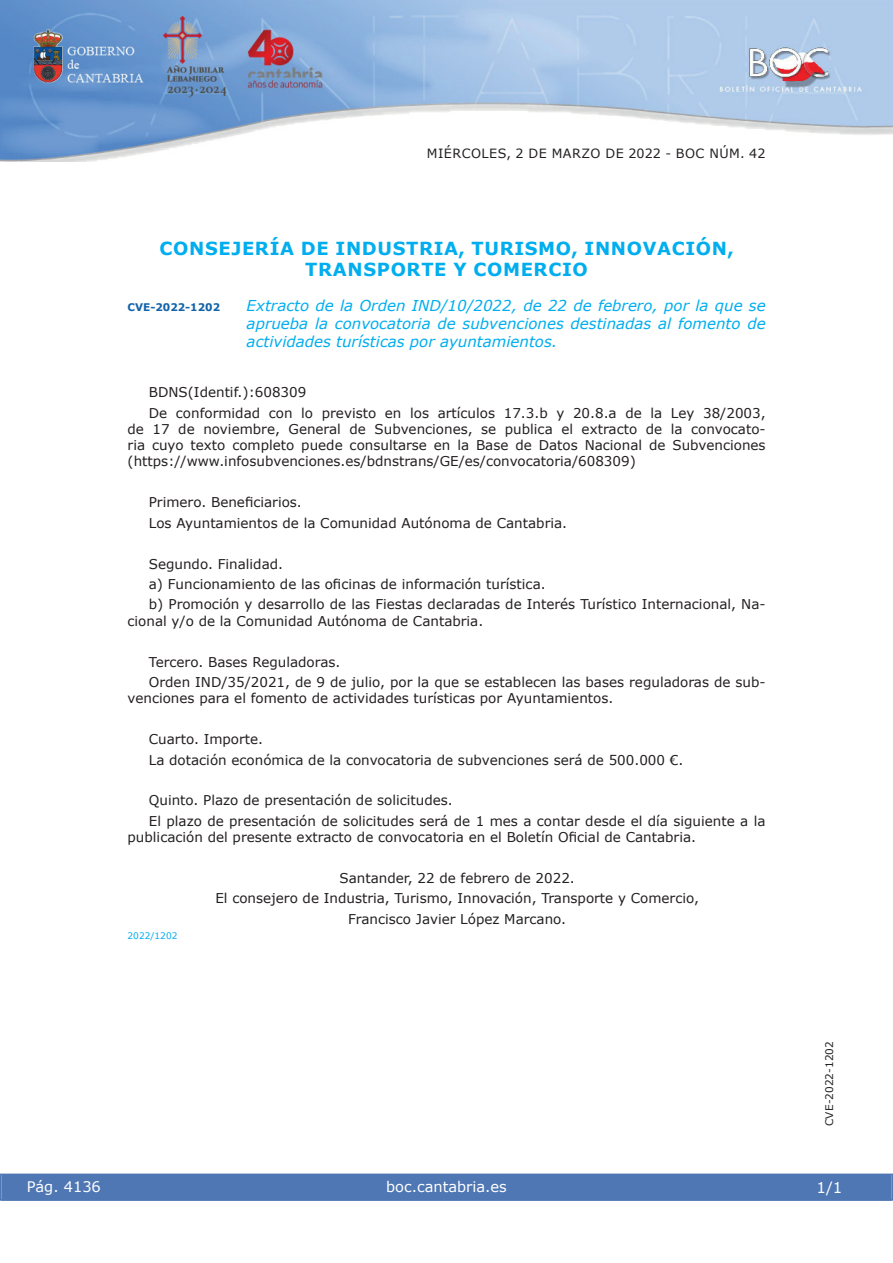
<style>
.page{position:relative;width:893px;height:1263px;background:#fff}
.page>*{position:absolute;margin:0;border:0;box-sizing:border-box;transform-origin:0 0}
.t1{font:700 18px/21px "Verdana";letter-spacing:.035em;color:#00aeef;text-align:center}
.t2{font:italic 15px/18px "Verdana";color:#00aeef;text-align:justify}
.t3{font:15px "Verdana";color:#fff}
.t4{font:14.55px "Verdana";color:#fff}
.t5{font:13.5px/20.4px "Verdana";color:#231f20}
.t6{font:12.75px "Verdana";letter-spacing:.035em;color:#231f20}
.t7{font:10.5px "Verdana";color:#231f20}
.t8{font:700 10.5px "Verdana";color:#1263a9}
.t9{font:9px "Verdana";color:#00aeef}
</style>
<div class="page">
<img style="left:0;top:0;width:893px;height:161px">
<div style="left:1px;top:1174px;width:890px;height:27px;background:#4f77b3"></div>
<div style="left:0;top:1174px;width:893px;height:27px;border:1px solid #4f77b3"></div>
<p class="t6" style="left:427px;top:145px;width:340px">MIÉRCOLES, 2 DE MARZO DE 2022 - BOC NÚM. 42</p>
<h1 class="t1" style="left:160px;top:237px;width:576px">CONSEJERÍA DE INDUSTRIA, TURISMO, INNOVACIÓN,<br>TRANSPORTE Y COMERCIO</h1>
<p class="t8" style="left:128px;top:300px;width:94px">CVE-2022-1202</p>
<p class="t2" style="left:247px;top:296px;width:520px">Extracto de la Orden IND/10/2022, de 22 de febrero, por la que se aprueba la convocatoria de subvenciones destinadas al fomento de actividades turísticas por ayuntamientos.</p>
<p class="t5" style="left:149px;top:382px;width:618px">BDNS(Identif.):608309<br>De conformidad con lo previsto en los artículos 17.3.b y 20.8.a de la Ley 38/2003,</p>
<p class="t5" style="left:128px;top:420px;width:639px;line-height:16.2px;text-align:justify">de 17 de noviembre, General de Subvenciones, se publica el extracto de la convocato&shy;ria cuyo texto completo puede consultarse en la Base de Datos Nacional de Subvenciones (https://www.infosubvenciones.es/bdnstrans/GE/es/convocatoria/608309)</p>
<p class="t5" style="left:149px;top:492px;width:420px">Primero. Beneficiarios.<br>Los Ayuntamientos de la Comunidad Autónoma de Cantabria.</p>
<p class="t5" style="left:149px;top:553px;width:618px">Segundo. Finalidad.<br>a) Funcionamiento de las oficinas de información turística.<br>b) Promoción y desarrollo de las Fiestas declaradas de Interés Turístico Internacional, Na-</p>
<p class="t5" style="left:128px;top:610px;width:357px">cional y/o de la Comunidad Autónoma de Cantabria.</p>
<p class="t5" style="left:149px;top:651px;width:618px">Tercero. Bases Reguladoras.<br>Orden IND/35/2021, de 9 de julio, por la que se establecen las bases reguladoras de sub-</p>
<p class="t5" style="left:128px;top:688px;width:487px">venciones para el fomento de actividades turísticas por Ayuntamientos.</p>
<p class="t5" style="left:149px;top:729px;width:536px">Cuarto. Importe.<br>La dotación económica de la convocatoria de subvenciones será de 500.000 €.</p>
<p class="t5" style="left:149px;top:790px;width:618px">Quinto. Plazo de presentación de solicitudes.<br>El plazo de presentación de solicitudes será de 1 mes a contar desde el día siguiente a la</p>
<p class="t5" style="left:128px;top:827px;width:570px">publicación del presente extracto de convocatoria en el Boletín Oficial de Cantabria.</p>
<p class="t5" style="left:215px;top:867px;width:485px;text-align:center">Santander, 22 de febrero de 2022.<br>El consejero de Industria, Turismo, Innovación, Transporte y Comercio,<br>Francisco Javier López Marcano.</p>
<p class="t9" style="left:128px;top:930px;width:51px">2022/1202</p>
<p class="t4" style="left:27px;top:1177px;width:76px">Pág. 4136</p>
<p class="t4" style="left:386px;top:1178px;width:122px">boc.cantabria.es</p>
<p class="t7" style="left:823px;top:1126px;width:87px;rotate:-90deg">CVE-2022-1202</p>
<p class="t3" style="left:816px;top:1178px;width:27px">1/1</p>
</div>
